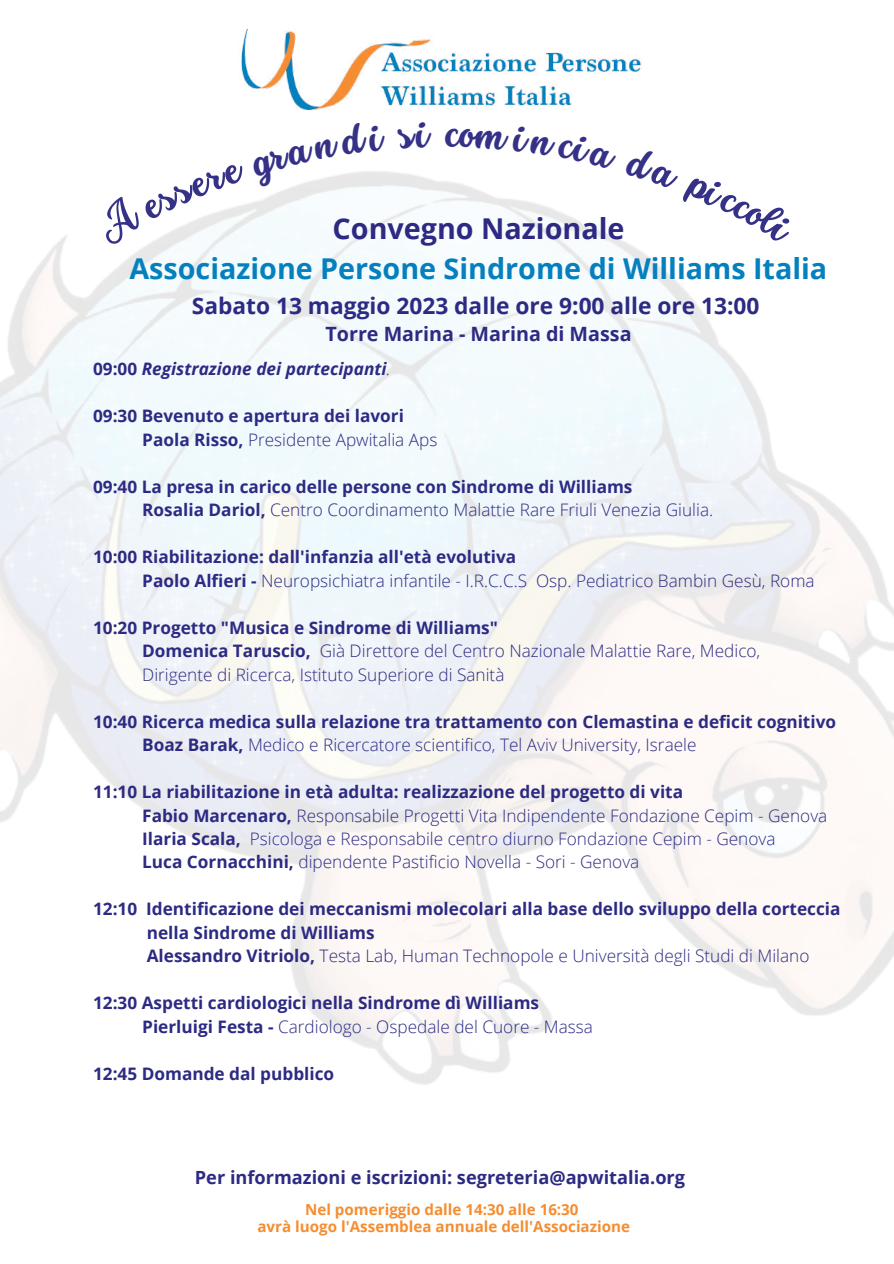
<style>
.page{position:relative;width:894px;height:1264px;background:#fff}
.page>*{position:absolute;margin:0;border:0;box-sizing:border-box;transform-origin:0 0}
.t1{font:700 28.65px "Open Sans";color:#0580bf}
.t2{font:700 28.65px "Open Sans";color:#2d2a83}
.t3{font:700 22.65px "Open Sans";color:#2d2a83}
.t4{font:700 19.65px "Open Sans";color:#2d2a83}
.t5{font:700 18.15px "Open Sans";color:#2d2a83}
.t6{font:700 17.25px/23.4px "Open Sans";color:#2c2a83}
.t7{font:300 17.25px/23.4px "Open Sans";color:#2c2a83}
.t8{font:italic 700 17.25px "Open Sans";color:#2c2a83}
.t9{font:700 15.15px/17px "Open Sans";color:#f68d30;text-align:center}
.s1{font-style:normal}
.s2{font-weight:300}
.s3{font-weight:700}
</style>
<div class="page">
<img style="left:238px;top:28px;width:405px;height:83px">
<svg style="left:145px;top:170px;width:241px;height:76px"></svg>
<h1 class="t2" style="left:332px;top:209px;width:293px">Convegno Nazionale</h1>
<h1 class="t1" style="left:129px;top:248px;width:699px">Associazione Persone Sindrome di Williams Italia</h1>
<h2 class="t3" style="left:192px;top:289px;width:569px">Sabato 13 maggio 2023 dalle ore 9:00 alle ore 13:00</h2>
<p class="t4" style="left:325px;top:320px;width:307px">Torre Marina - Marina di Massa</p>
<p class="t8" style="left:93px;top:357px;width:299px"><span class="s1">09:00</span> Registrazione dei partecipanti<span class="s2">.</span></p>
<p class="t6" style="left:142px;top:404px;width:296px;text-indent:-49px">09:30 Bevenuto e apertura dei lavori<br>Paola Risso, <span class="s2">Presidente Apwitalia Aps</span></p>
<p class="t6" style="left:142px;top:474px;width:572px;text-indent:-49px">09:40 La presa in carico delle persone con Sindrome di Williams<br>Rosalia Dariol, <span class="s2">Centro Coordinamento Malattie Rare Friuli Venezia Giulia.</span></p>
<p class="t7" style="left:142px;top:545px;width:673px;text-indent:-49px"><span class="s3">10:00 Riabilitazione: dall'infanzia all'età evolutiva<br>Paolo Alfieri -</span> Neuropsichiatra infantile - I.R.C.C.S Osp. Pediatrico Bambin Gesù, Roma</p>
<p class="t7" style="left:142px;top:615px;width:619px;text-indent:-49px"><span class="s3">10:20 Progetto "Musica e Sindrome di Williams"<br>Domenica Taruscio,</span> Già Direttore del Centro Nazionale Malattie Rare, Medico,<br>Dirigente di Ricerca, Istituto Superiore di Sanità</p>
<p class="t6" style="left:142px;top:709px;width:695px;text-indent:-49px">10:40 Ricerca medica sulla relazione tra trattamento con Clemastina e deficit cognitivo<br>Boaz Barak, <span class="s2">Medico e Ricercatore scientifico, Tel Aviv University, Israele</span></p>
<p class="t7" style="left:142px;top:779px;width:686px;text-indent:-49px"><span class="s3">11:10 La riabilitazione in età adulta: realizzazione del progetto di vita<br>Fabio Marcenaro,</span> Responsabile Progetti Vita Indipendente Fondazione Cepim - Genova <span class="s3">Ilaria Scala,</span> Psicologa e Responsabile centro diurno Fondazione Cepim - Genova<br><span class="s3">Luca Cornacchini,</span> dipendente Pastificio Novella - Sori - Genova</p>
<p class="t6" style="left:147px;top:897px;width:695px;text-indent:-54px">12:10 Identificazione dei meccanismi molecolari alla base dello sviluppo della corteccia nella Sindrome di Williams<br>Alessandro Vitriolo, <span class="s2">Testa Lab, Human Technopole e Università degli Studi di Milano</span></p>
<p class="t6" style="left:142px;top:990px;width:452px;text-indent:-49px">12:30 Aspetti cardiologici nella Sindrome dì Williams<br>Pierluigi Festa - <span class="s2">Cardiologo - Ospedale del Cuore - Massa</span></p>
<p class="t6" style="left:93px;top:1061px;width:243px">12:45 Domande dal pubblico</p>
<p class="t5" style="left:195px;top:1164px;width:491px">Per informazioni e iscrizioni: segreteria@apwitalia.org</p>
<p class="t9" style="left:257px;top:1200px;width:374px">Nel pomeriggio dalle 14:30 alle 16:30<br>avrà luogo l'Assemblea annuale dell'Associazione</p>
</div>
